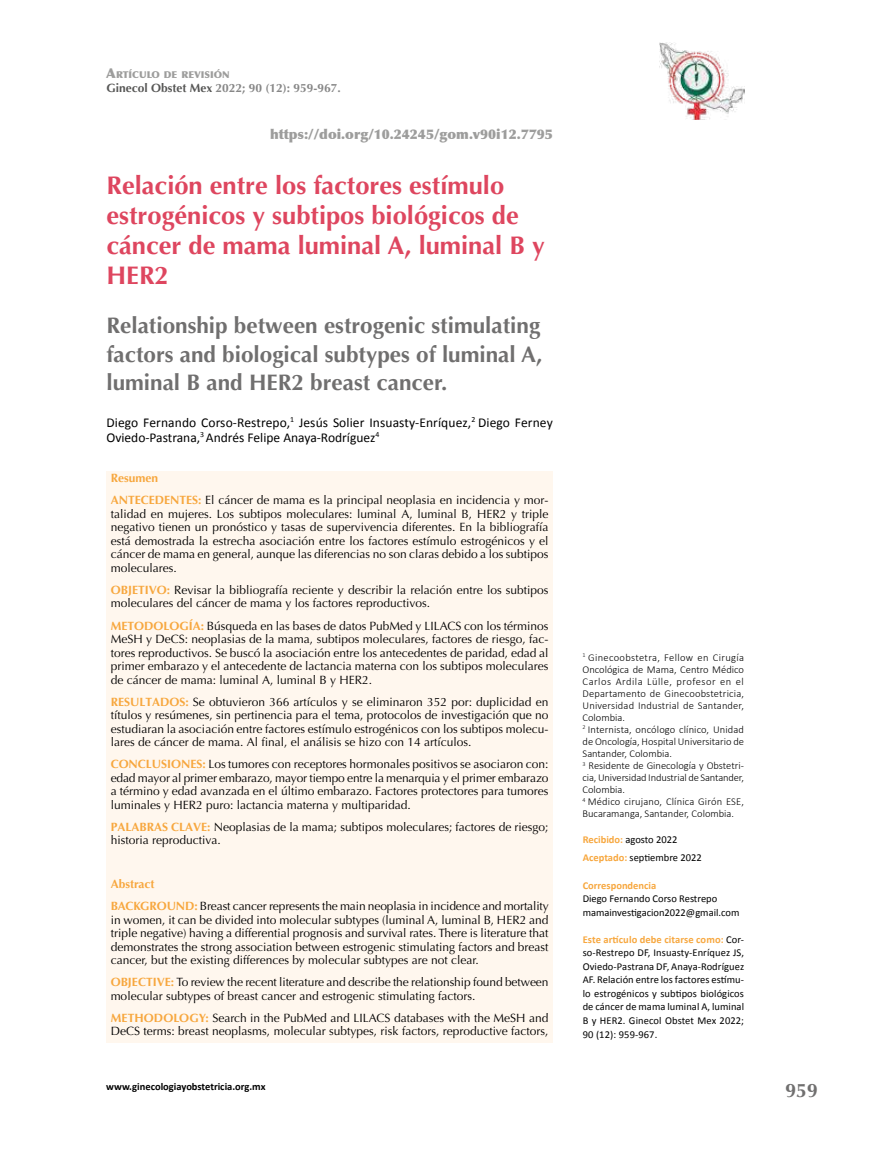
<style>
.page{position:relative;width:893px;height:1149px;background:#fff}
.page>*{position:absolute;margin:0;border:0;box-sizing:border-box;transform-origin:0 0}
.t1{font:700 25.5px/30px "Optima";color:#de465f}
.t2{font:700 22.5px/28.5px "Optima";color:#706f6f;text-align:justify}
.t3{font:700 19.5px "Optima";color:#706f6f}
.t4{font:13.5px/15px "Calibri";color:#000}
.t5{font:900 13.5px "Optima";color:#9d9d9c}
.t6{font:12px/13.5px "Optima";color:#000}
.t7{font:700 12px "Optima";color:#878787}
.t8{font:300 10.5px/12px "Calibri";color:#000}
.t9{font:10.5px/13.5px "Calibri";color:#000}
.t10{font:700 10.5px "Calibri";color:#000}
.t11{font:700 10.5px "Calibri";color:#f7a73e}
.t12{font:900 9.45px "Optima";color:#9d9d9c}
.s1{font-size:13.5px}
.s2{color:#575756}
.s3{font-weight:700;color:#f7a73e}
</style>
<div class="page">
<img style="left:659px;top:43px;width:85px;height:76px">
<div style="left:106px;top:471px;width:447px;height:571px;background:#fff7ee"></div>
<p class="t12" style="left:106px;top:69px;width:125px"><span class="s1">A</span>RTÍCULO DE REVISIÓN</p>
<p class="t7" style="left:106px;top:81px;width:236px"><span class="s2">Ginecol Obstet Mex</span> 2022; 90 (12): 959-967.</p>
<p class="t5" style="left:270px;top:126px;width:284px">https://doi.org/10.24245/gom.v90i12.7795</p>
<h1 class="t1" style="left:106px;top:170px;width:440px">Relación entre los factores estímulo estrogénicos y subtipos biológicos de cáncer de mama luminal A, luminal B y<br>HER2</h1>
<h2 class="t2" style="left:106px;top:311px;width:438px">Relationship between estrogenic stimulating factors and biological subtypes of luminal A, luminal B and HER2 breast cancer.</h2>
<p class="t4" style="left:106px;top:414px;width:448px">Diego Fernando Corso-Restrepo,<sup>1</sup> Jesús Solier Insuasty-Enríquez,<sup>2</sup> Diego Ferney<br>Oviedo-Pastrana,<sup>3</sup> Andrés Felipe Anaya-Rodríguez<sup>4</sup></p>
<p class="t6" style="left:111px;top:467px;width:439px;line-height:22px"><span class="s3">Resumen<br>ANTECEDENTES:</span> El cáncer de mama es la principal neoplasia en incidencia y mor-</p>
<p class="t6" style="left:111px;top:507px;width:439px;text-align:justify">talidad en mujeres. Los subtipos moleculares: luminal A, luminal B, HER2 y triple negativo tienen un pronóstico y tasas de supervivencia diferentes. En la bibliografía está demostrada la estrecha asociación entre los factores estímulo estrogénicos y el cáncer de mama en general, aunque las diferencias no son claras debido a los subtipos moleculares.</p>
<p class="t6" style="left:111px;top:583px;width:439px"><span class="s3">OBJETIVO:</span> Revisar la bibliografía reciente y describir la relación entre los subtipos moleculares del cáncer de mama y los factores reproductivos.</p>
<p class="t6" style="left:111px;top:618px;width:439px;text-align:justify"><span class="s3">METODOLOGÍA:</span> Búsqueda en las bases de datos PubMed y LILACS con los términos MeSH y DeCS: neoplasias de la mama, subtipos moleculares, factores de riesgo, fac&shy;tores reproductivos. Se buscó la asociación entre los antecedentes de paridad, edad al primer embarazo y el antecedente de lactancia materna con los subtipos moleculares de cáncer de mama: luminal A, luminal B y HER2.</p>
<p class="t6" style="left:111px;top:694px;width:439px;text-align:justify"><span class="s3">RESULTADOS:</span> Se obtuvieron 366 artículos y se eliminaron 352 por: duplicidad en títulos y resúmenes, sin pertinencia para el tema, protocolos de investigación que no estudiaran la asociación entre factores estímulo estrogénicos con los subtipos molecu&shy;lares de cáncer de mama. Al final, el análisis se hizo con 14 artículos.</p>
<p class="t6" style="left:111px;top:757px;width:439px;text-align:justify"><span class="s3">CONCLUSIONES:</span> Los tumores con receptores hormonales positivos se asociaron con: edad mayor al primer embarazo, mayor tiempo entre la menarquia y el primer embarazo a término y edad avanzada en el último embarazo. Factores protectores para tumores luminales y HER2 puro: lactancia materna y multiparidad.</p>
<p class="t6" style="left:111px;top:819px;width:439px"><span class="s3">PALABRAS CLAVE:</span> Neoplasias de la mama; subtipos moleculares; factores de riesgo; historia reproductiva.</p>
<p class="t6" style="left:111px;top:873px;width:440px;line-height:22px"><span class="s3">Abstract<br>BACKGROUND:</span> Breast cancer represents the main neoplasia in incidence and mortality</p>
<p class="t6" style="left:111px;top:912px;width:439px;text-align:justify">in women, it can be divided into molecular subtypes (luminal A, luminal B, HER2 and triple negative) having a differential prognosis and survival rates. There is literature that demonstrates the strong association between estrogenic stimulating factors and breast cancer, but the existing differences by molecular subtypes are not clear.</p>
<p class="t6" style="left:111px;top:975px;width:439px"><span class="s3">OBJECTIVE:</span> To review the recent literature and describe the relationship found between molecular subtypes of breast cancer and estrogenic stimulating factors.</p>
<p class="t6" style="left:111px;top:1010px;width:439px"><span class="s3">METHODOLOGY:</span> Search in the PubMed and LILACS databases with the MeSH and<br>DeCS terms: breast neoplasms, molecular subtypes, risk factors, reproductive factors,</p>
<p class="t10" style="left:106px;top:1079px;width:161px">www.ginecologiayobstetricia.org.mx</p>
<p class="t8" style="left:583px;top:650px;width:163px"><sup>1</sup> Ginecoobstetra, Fellow en Cirugía Oncológica de Mama, Centro Médico Carlos Ardila Lülle, profesor en el Departamento de Ginecoobstetricia, Universidad Industrial de Santander, Colombia.<br><sup>2</sup> Internista, oncólogo clínico, Unidad de Oncología, Hospital Universitario de Santander, Colombia.<br><sup>3</sup> Residente de Ginecología y Obstetri&shy;cia, Universidad Industrial de Santander, Colombia.<br><sup>4</sup> Médico cirujano, Clínica Girón ESE, Bucaramanga, Santander, Colombia.</p>
<p class="t9" style="left:583px;top:830px;width:121px;line-height:18px"><span class="s3">Recibido:</span> agosto 2022<br><span class="s3">Aceptado:</span> septiembre 2022</p>
<p class="t11" style="left:583px;top:878px;width:75px">Correspondencia</p>
<p class="t9" style="left:583px;top:891px;width:158px">Diego Fernando Corso Restrepo mamainvestigacion2022@gmail.com</p>
<p class="t9" style="left:583px;top:931px;width:163px;text-align:justify"><span class="s3">Este artículo debe citarse como:</span> Cor&shy;so-Restrepo DF, Insuasty-Enríquez JS, Oviedo-Pastrana DF, Anaya-Rodríguez AF. Relación entre los factores estímu&shy;lo estrogénicos y subtipos biológicos de cáncer de mama luminal A, luminal B y HER2. Ginecol Obstet Mex 2022; 90 (12): 959-967.</p>
<h3 class="t3" style="left:785px;top:1079px;width:34px">959</h3>
</div>
